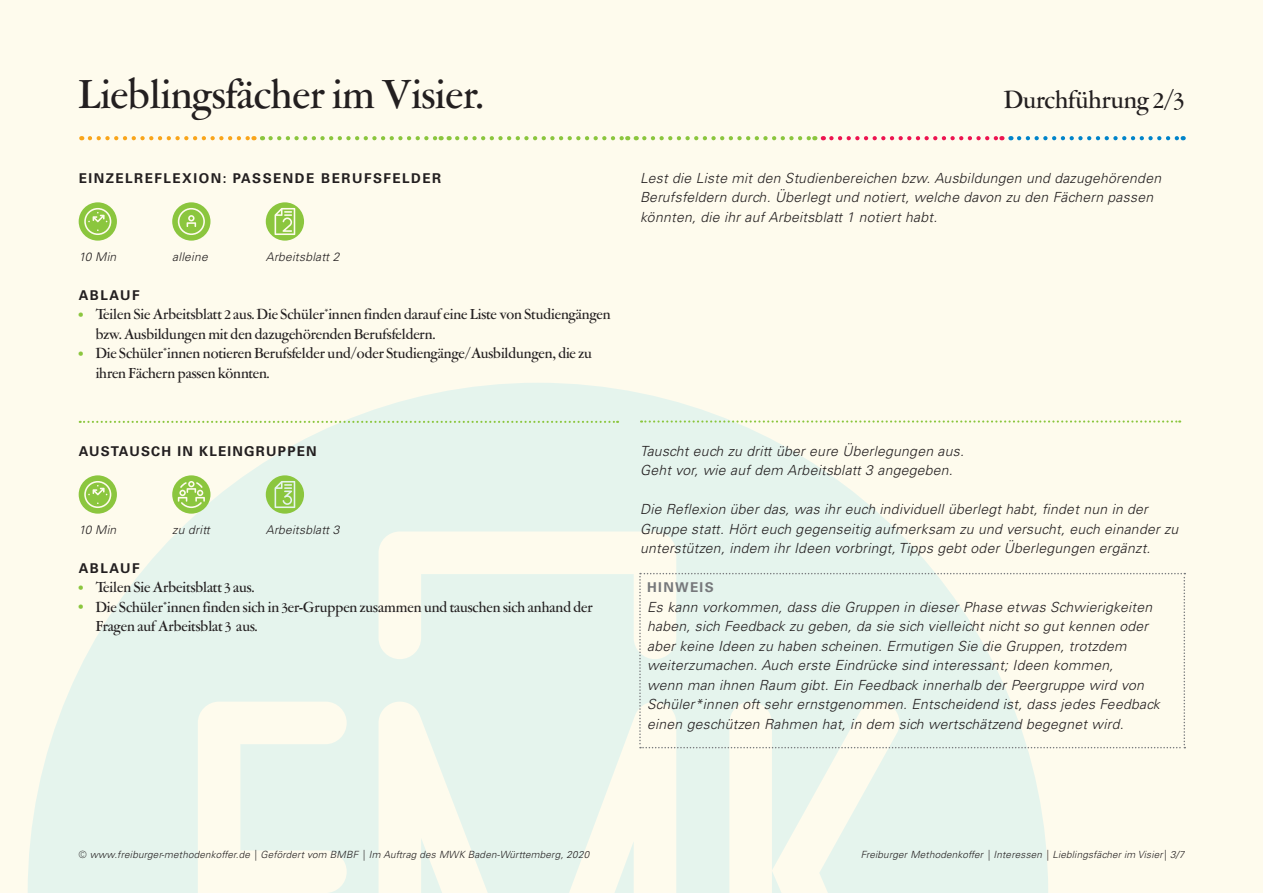
<style>
.page{position:relative;width:1263px;height:893px;background:#fefbed}
.page>*{position:absolute;margin:0;border:0;box-sizing:border-box;transform-origin:0 0}
.t1{font:500 42px "Garamont Amst SH";color:#231f20}
.t2{font:500 25.5px "Garamont Amst SH";color:#231f20}
.t3{font:500 15px/19.5px "Garamont Amst SH";color:#231f20}
.t4{font:italic 300 13.95px/19.5px "Univers LT Pro 45";letter-spacing:.02em;color:#231f20}
.t5{font:700 13.5px "Univers LT Pro 65";letter-spacing:.11em;color:#231f20}
.t6{font:700 13.5px "Univers LT Pro 65";letter-spacing:.09em;color:#231f20}
.t7{font:700 13.5px "Univers LT Pro 65";letter-spacing:.1em;color:#76787b}
.t8{font:italic 300 12px "Univers LT Pro 45";letter-spacing:.02em;color:#231f20}
.t9{font:italic 300 9.9px "Univers LT Pro 45";letter-spacing:.02em;color:#231f20}
.s1{font-family:"Univers LT Pro 65";font-weight:700;font-size:12px;color:#8bc63e}
</style>
<div class="page">
<svg style="left:28px;top:383px;width:1020px;height:510px;fill:#e5f4ed"></svg>
<svg style="left:90px;top:136px;width:164px;height:4px"></svg>
<svg style="left:270px;top:136px;width:172px;height:4px"></svg>
<svg style="left:457px;top:136px;width:171px;height:4px"></svg>
<svg style="left:644px;top:136px;width:171px;height:4px"></svg>
<svg style="left:831px;top:136px;width:171px;height:4px"></svg>
<svg style="left:1019px;top:136px;width:165px;height:4px"></svg>
<svg style="left:79px;top:202px;width:38px;height:39px"></svg>
<svg style="left:79px;top:475px;width:38px;height:39px"></svg>
<svg style="left:172px;top:202px;width:38px;height:39px"></svg>
<svg style="left:266px;top:475px;width:38px;height:39px"></svg>
<svg style="left:266px;top:202px;width:38px;height:39px"></svg>
<svg style="left:172px;top:475px;width:38px;height:39px"></svg>
<svg style="left:80px;top:421px;width:538px;height:2px"></svg>
<svg style="left:641px;top:420px;width:539px;height:3px"></svg>
<svg style="left:639px;top:573px;width:546px;height:175px"></svg>
<h1 class="t1" style="left:79px;top:72px;width:406px">Lieblingsfächer im Visier.</h1>
<p class="t5" style="left:79px;top:169px;width:364px">EINZELREFLEXION: PASSENDE BERUFSFELDER</p>
<p class="t8" style="left:79px;top:249px;width:39px">10 Min</p>
<p class="t8" style="left:172px;top:249px;width:37px">alleine</p>
<p class="t8" style="left:266px;top:249px;width:75px">Arbeitsblatt 2</p>
<p class="t5" style="left:79px;top:286px;width:62px">ABLAUF</p>
<p class="t3" style="left:96px;top:305px;width:516px;text-indent:-17px"><span class="s1">•</span> Teilen Sie Arbeitsblatt 2 aus. Die Schüler*innen finden darauf eine Liste von Studiengängen bzw. Ausbildungen mit den dazugehörenden Berufsfeldern.</p>
<p class="t3" style="left:96px;top:344px;width:498px;text-indent:-17px"><span class="s1">•</span> Die Schüler*innen notieren Berufsfelder und/oder Studiengänge/Ausbildungen, die zu ihren Fächern passen könnten.</p>
<p class="t6" style="left:79px;top:442px;width:240px">AUSTAUSCH IN KLEINGRUPPEN</p>
<p class="t8" style="left:79px;top:522px;width:39px">10 Min</p>
<p class="t8" style="left:172px;top:522px;width:39px">zu dritt</p>
<p class="t8" style="left:266px;top:522px;width:75px">Arbeitsblatt 3</p>
<p class="t5" style="left:79px;top:559px;width:62px">ABLAUF</p>
<p class="t3" style="left:79px;top:578px;width:177px"><span class="s1">•</span> Teilen Sie Arbeitsblatt 3 aus.</p>
<p class="t3" style="left:96px;top:598px;width:499px;text-indent:-17px"><span class="s1">•</span> Die Schüler*innen finden sich in 3er-Gruppen zusammen und tauschen sich anhand der<br>Fragen auf Arbeitsblat 3 aus.</p>
<h2 class="t2" style="left:1004px;top:86px;width:182px">Durchführung 2/3</h2>
<p class="t4" style="left:640px;top:168px;width:523px">Lest die Liste mit den Studienbereichen bzw. Ausbildungen und dazugehörenden<br>Berufsfeldern durch. Überlegt und notiert, welche davon zu den Fächern passen könnten, die ihr auf Arbeitsblatt 1 notiert habt.</p>
<p class="t4" style="left:640px;top:441px;width:325px">Tauscht euch zu dritt über eure Überlegungen aus.<br>Geht vor, wie auf dem Arbeitsblatt 3 angegeben.</p>
<p class="t4" style="left:640px;top:500px;width:540px">Die Reflexion über das, was ihr euch individuell überlegt habt, findet nun in der<br>Gruppe statt. Hört euch gegenseitig aufmerksam zu und versucht, euch einander zu unterstützen, indem ihr Ideen vorbringt, Tipps gebt oder Überlegungen ergänzt.</p>
<p class="t7" style="left:647px;top:578px;width:68px">HINWEIS</p>
<p class="t4" style="left:647px;top:597px;width:514px">Es kann vorkommen, dass die Gruppen in dieser Phase etwas Schwierigkeiten haben, sich Feedback zu geben, da sie sich vielleicht nicht so gut kennen oder aber keine Ideen zu haben scheinen. Ermutigen Sie die Gruppen, trotzdem weiterzumachen. Auch erste Eindrücke sind interessant; Ideen kommen,<br>wenn man ihnen Raum gibt. Ein Feedback innerhalb der Peergruppe wird von Schüler*innen oft sehr ernstgenommen. Entscheidend ist, dass jedes Feedback einen geschützen Rahmen hat, in dem sich wertschätzend begegnet wird.</p>
<p class="t9" style="left:79px;top:848px;width:512px">© www.freiburger-methodenkoffer.de | Gefördert vom BMBF | Im Auftrag des MWK Baden-Württemberg, 2020</p>
<p class="t9" style="left:861px;top:848px;width:325px">Freiburger Methodenkoffer | Interessen | Lieblingsfächer im Visier| 3/7</p>
</div>
